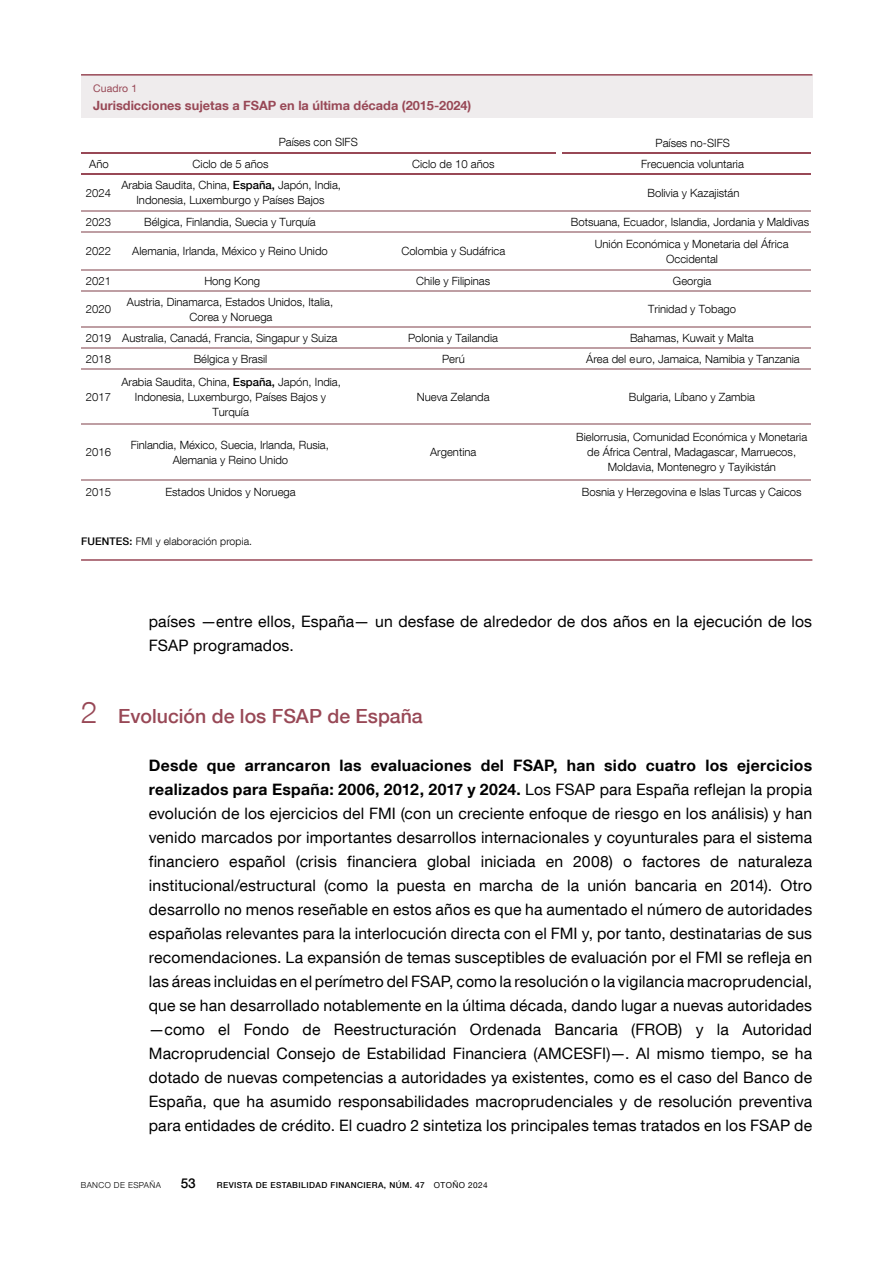
<style>
.page{position:relative;width:893px;height:1263px;background:#fff}
.page>*{position:absolute;margin:0;border:0;box-sizing:border-box;transform-origin:0 0}
.Ladillo_1_viñeta_nº{font:500 19.5px "Bd E Neue Helvetica";color:#984856}
.Texto_artículo{font:15.75px/24px "Bd E Neue Helvetica";letter-spacing:.01em;color:#000}
.t1{font:500 13.5px "Bd E Neue Helvetica";color:#000}
.t2{font:700 12.75px "Bd E Neue Helvetica";color:#984856}
.t3{font:300 11.4px/15px "Bd E Neue Helvetica";color:#000;text-align:center}
.t4{font:300 10.5px "Bd E Neue Helvetica";letter-spacing:.01em;color:#000}
.t5{font:10.5px "Bd E Neue Helvetica";letter-spacing:.01em;color:#984856}
.t6{font:500 8.25px "Bd E Neue Helvetica";letter-spacing:.05em;color:#000}
.t7{font:300 8.25px "Bd E Neue Helvetica";letter-spacing:.05em;color:#000}
.s1{font-weight:500}
.s2{font-weight:300;font-size:30px}
.s3{font-weight:700}
.s4{font-weight:400}
</style>
<div class="page">
<hr style="left:81px;top:559px;width:731px;height:2px;background:#984856">
<hr style="left:81px;top:152px;width:475px;height:2px;background:#984856">
<hr style="left:562px;top:152px;width:249px;height:2px;background:#984856">
<hr style="left:81px;top:173px;width:730px;height:1px;background:#984856">
<hr style="left:81px;top:211px;width:730px;height:1px;background:#be9ea3">
<hr style="left:81px;top:232px;width:730px;height:1px;background:#be9ea3">
<hr style="left:81px;top:269px;width:730px;height:2px;background:#be9ea3">
<hr style="left:81px;top:290px;width:730px;height:1px;background:#be9ea3">
<hr style="left:81px;top:327px;width:730px;height:1px;background:#be9ea3">
<hr style="left:81px;top:347px;width:730px;height:2px;background:#be9ea3">
<hr style="left:81px;top:368px;width:730px;height:2px;background:#be9ea3">
<hr style="left:81px;top:424px;width:730px;height:1px;background:#be9ea3">
<hr style="left:81px;top:479px;width:730px;height:1px;background:#be9ea3">
<div style="left:81px;top:75px;width:731px;height:42px;background:#efeced"></div>
<hr style="left:81px;top:74px;width:731px;height:2px;background:#984856">
<p class="t5" style="left:93px;top:82px;width:46px">Cuadro 1</p>
<p class="t2" style="left:93px;top:97px;width:380px">Jurisdicciones sujetas a FSAP en la última década (2015-2024)</p>
<p class="t3" style="left:279px;top:134px;width:81px">Países con SIFS</p>
<p class="t3" style="left:656px;top:135px;width:76px">Países no-SIFS</p>
<p class="t3" style="left:89px;top:156px;width:21px">Año</p>
<p class="t3" style="left:193px;top:156px;width:77px">Ciclo de 5 años</p>
<p class="t3" style="left:412px;top:156px;width:84px">Ciclo de 10 años</p>
<p class="t3" style="left:641px;top:156px;width:104px">Frecuencia voluntaria</p>
<p class="t3" style="left:86px;top:185px;width:27px">2024</p>
<p class="t3" style="left:121px;top:178px;width:221px">Arabia Saudita, China, <span class="s1">España,</span> Japón, India,<br>Indonesia, Luxemburgo y Países Bajos</p>
<p class="t3" style="left:648px;top:185px;width:93px">Bolivia y Kazajistán</p>
<p class="t3" style="left:86px;top:214px;width:27px">2023</p>
<p class="t3" style="left:144px;top:214px;width:173px">Bélgica, Finlandia, Suecia y Turquía</p>
<p class="t3" style="left:571px;top:214px;width:240px">Botsuana, Ecuador, Islandia, Jordania y Maldivas</p>
<p class="t3" style="left:86px;top:244px;width:27px">2022</p>
<p class="t3" style="left:132px;top:244px;width:197px">Alemania, Irlanda, México y Reino Unido</p>
<p class="t3" style="left:401px;top:244px;width:105px">Colombia y Sudáfrica</p>
<p class="t3" style="left:595px;top:236px;width:195px">Unión Económica y Monetaria del África<br>Occidental</p>
<p class="t3" style="left:86px;top:273px;width:27px">2021</p>
<p class="t3" style="left:204px;top:273px;width:57px">Hong Kong</p>
<p class="t3" style="left:416px;top:273px;width:75px">Chile y Filipinas</p>
<p class="t3" style="left:673px;top:273px;width:40px">Georgia</p>
<p class="t3" style="left:86px;top:302px;width:27px">2020</p>
<p class="t3" style="left:127px;top:294px;width:208px">Austria, Dinamarca, Estados Unidos, Italia,<br>Corea y Noruega</p>
<p class="t3" style="left:648px;top:302px;width:89px">Trinidad y Tobago</p>
<p class="t3" style="left:86px;top:330px;width:253px">2019 Australia, Canadá, Francia, Singapur y Suiza</p>
<p class="t3" style="left:408px;top:330px;width:92px">Polonia y Tailandia</p>
<p class="t3" style="left:630px;top:330px;width:125px">Bahamas, Kuwait y Malta</p>
<p class="t3" style="left:86px;top:351px;width:27px">2018</p>
<p class="t3" style="left:194px;top:351px;width:75px">Bélgica y Brasil</p>
<p class="t3" style="left:442px;top:351px;width:24px">Perú</p>
<p class="t3" style="left:586px;top:351px;width:215px">Área del euro, Jamaica, Namibia y Tanzania</p>
<p class="t3" style="left:86px;top:389px;width:27px">2017</p>
<p class="t3" style="left:121px;top:374px;width:221px">Arabia Saudita, China, <span class="s1">España,</span> Japón, India,<br>Indonesia, Luxemburgo, Países Bajos y<br>Turquía</p>
<p class="t3" style="left:417px;top:389px;width:74px">Nueva Zelanda</p>
<p class="t3" style="left:629px;top:389px;width:128px">Bulgaria, Líbano y Zambia</p>
<p class="t3" style="left:86px;top:445px;width:27px">2016</p>
<p class="t3" style="left:131px;top:437px;width:200px">Finlandia, México, Suecia, Irlanda, Rusia,<br>Alemania y Reino Unido</p>
<p class="t3" style="left:430px;top:445px;width:48px">Argentina</p>
<p class="t3" style="left:576px;top:430px;width:232px">Bielorrusia, Comunidad Económica y Monetaria de África Central, Madagascar, Marruecos,<br>Moldavia, Montenegro y Tayikistán</p>
<p class="t3" style="left:86px;top:484px;width:27px">2015</p>
<p class="t3" style="left:166px;top:484px;width:132px">Estados Unidos y Noruega</p>
<p class="t3" style="left:582px;top:484px;width:221px">Bosnia y Herzegovina e Islas Turcas y Caicos</p>
<p class="t4" style="left:81px;top:535px;width:173px"><span class="s1">FUENTES:</span> FMI y elaboración propia.</p>
<p class="Texto_artículo" style="left:149px;top:609px;width:665px">países —entre ellos, España— un desfase de alrededor de dos años en la ejecución de los<br>FSAP programados.</p>
<h3 class="Ladillo_1_viñeta_nº" style="left:81px;top:704px;width:343px"><span class="s2">2</span> Evolución de los FSAP de España</h3>
<p class="Texto_artículo" style="left:149px;top:753px;width:665px;text-align:justify"><span class="s3">Desde que arrancaron las evaluaciones del FSAP, han sido cuatro los ejercicios realizados para España: 2006, 2012, 2017 y 2024.</span> Los FSAP para España reflejan la propia evolución de los ejercicios del FMI (con un creciente enfoque de riesgo en los análisis) y han venido marcados por importantes desarrollos internacionales y coyunturales para el sistema financiero español (crisis financiera global iniciada en 2008) o factores de naturaleza institucional/estructural (como la puesta en marcha de la unión bancaria en 2014). Otro desarrollo no menos reseñable en estos años es que ha aumentado el número de autoridades españolas relevantes para la interlocución directa con el FMI y, por tanto, destinatarias de sus recomendaciones. La expansión de temas susceptibles de evaluación por el FMI se refleja en las áreas incluidas en el perímetro del FSAP, como la resolución o la vigilancia macroprudencial, que se han desarrollado notablemente en la última década, dando lugar a nuevas autoridades —como el Fondo de Reestructuración Ordenada Bancaria (FROB) y la Autoridad Macroprudencial Consejo de Estabilidad Financiera (AMCESFI)—. Al mismo tiempo, se ha dotado de nuevas competencias a autoridades ya existentes, como es el caso del Banco de España, que ha asumido responsabilidades macroprudenciales y de resolución preventiva para entidades de crédito. El cuadro 2 sintetiza los principales temas tratados en los FSAP de</p>
<p class="t7" style="left:81px;top:1180px;width:82px">BANCO DE ESPAÑA</p>
<p class="t1" style="left:181px;top:1175px;width:16px">53</p>
<p class="t6" style="left:217px;top:1180px;width:272px">REVISTA DE ESTABILIDAD FINANCIERA, NÚM. 47 <span class="s4">OTOÑO 2024</span></p>
</div>
